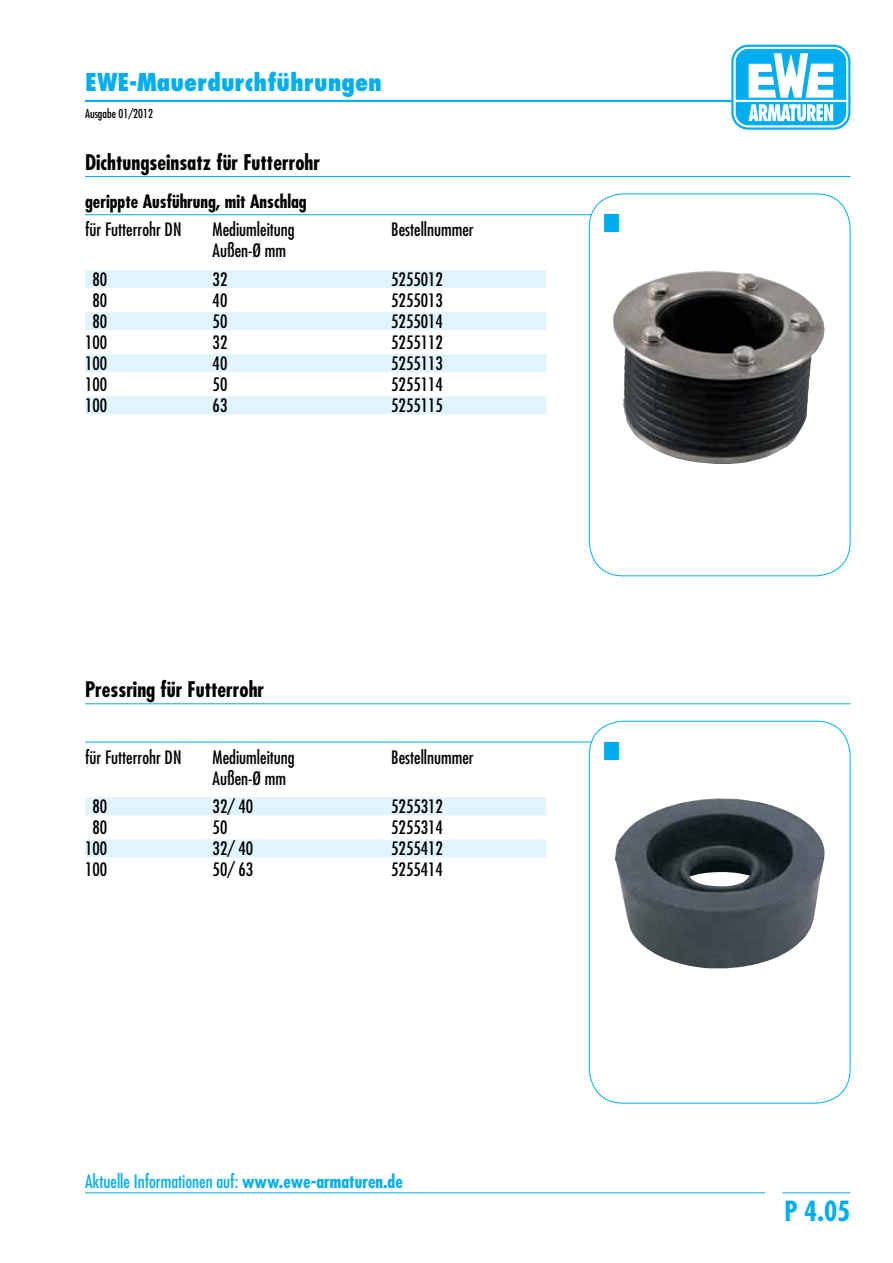
<style>
.page{position:relative;width:893px;height:1263px;background:#fff}
.page>*{position:absolute;margin:0;border:0;box-sizing:border-box;transform-origin:0 0}
.t1{font:700 condensed 27px "Futura";color:#00aeef}
.t2{font:800 condensed 24px "Futura";color:#00aeef}
.t3{font:700 condensed 21px "Futura";color:#000}
.t4{font:condensed 18px "Futura";color:#000}
.t5{font:condensed 18px "Futura";color:#00aeef}
.t6{font:700 condensed 18px "Futura";color:#000}
.t7{font:condensed 12px "Futura";color:#000}
.s1{font-weight:700}
</style>
<div class="page">
<hr style="left:85px;top:176px;width:765px;height:1px;background:#00aeef">
<hr style="left:85px;top:214px;width:506px;height:1px;background:#00aeef">
<hr style="left:85px;top:1192px;width:680px;height:1px;background:#00aeef">
<hr style="left:782px;top:1192px;width:68px;height:1px;background:#00aeef">
<hr style="left:85px;top:703px;width:765px;height:1px;background:#00aeef">
<hr style="left:85px;top:742px;width:506px;height:1px;background:#00aeef">
<div style="left:589px;top:193px;width:261px;height:383px;border:1px solid #00aeef;border-radius:34px"></div>
<div style="left:589px;top:721px;width:261px;height:382px;border:1px solid #00aeef;border-radius:34px"></div>
<div style="left:604px;top:215px;width:15px;height:17px;background:#00aeef"></div>
<div style="left:604px;top:742px;width:15px;height:17px;background:#00aeef"></div>
<hr style="left:85px;top:100px;width:765px;height:2px;background:#00aeef">
<svg style="left:731px;top:45px;width:119px;height:85px"></svg>
<svg style="left:733px;top:47px;width:115px;height:80px"></svg>
<svg style="left:736px;top:49px;width:110px;height:76px"></svg>
<div style="left:85px;top:270px;width:461px;height:18px;background:#e1f4fd"></div>
<div style="left:85px;top:312px;width:461px;height:18px;background:#e1f4fd"></div>
<div style="left:85px;top:354px;width:461px;height:18px;background:#e1f4fd"></div>
<div style="left:85px;top:396px;width:461px;height:18px;background:#e1f4fd"></div>
<div style="left:85px;top:797px;width:461px;height:18px;background:#e1f4fd"></div>
<div style="left:85px;top:839px;width:461px;height:18px;background:#e1f4fd"></div>
<img style="left:613px;top:271px;width:212px;height:193px">
<img style="left:615px;top:798px;width:210px;height:170px">
<h2 class="t2" style="left:85px;top:67px;width:298px">EWE-Mauerdurchführungen</h2>
<p class="t7" style="left:85px;top:106px;width:69px">Ausgabe 01/2012</p>
<p class="t3" style="left:85px;top:148px;width:236px">Dichtungseinsatz für Futterrohr</p>
<p class="t6" style="left:85px;top:190px;width:223px">gerippte Ausführung, mit Anschlag</p>
<p class="t4" style="left:85px;top:218px;width:98px">für Futterrohr DN</p>
<p class="t4" style="left:213px;top:218px;width:84px">Mediumleitung</p>
<p class="t4" style="left:391px;top:218px;width:84px">Bestellnummer</p>
<p class="t4" style="left:213px;top:239px;width:75px">Außen-Ø mm</p>
<p class="t4" style="left:92px;top:268px;width:16px">80</p>
<p class="t4" style="left:213px;top:268px;width:16px">32</p>
<p class="t4" style="left:391px;top:268px;width:53px">5255012</p>
<p class="t4" style="left:92px;top:289px;width:16px">80</p>
<p class="t4" style="left:213px;top:289px;width:16px">40</p>
<p class="t4" style="left:391px;top:289px;width:53px">5255013</p>
<p class="t4" style="left:92px;top:310px;width:16px">80</p>
<p class="t4" style="left:213px;top:310px;width:16px">50</p>
<p class="t4" style="left:391px;top:310px;width:53px">5255014</p>
<p class="t4" style="left:85px;top:331px;width:24px">100</p>
<p class="t4" style="left:213px;top:331px;width:16px">32</p>
<p class="t4" style="left:391px;top:331px;width:53px">5255112</p>
<p class="t4" style="left:85px;top:352px;width:24px">100</p>
<p class="t4" style="left:213px;top:352px;width:16px">40</p>
<p class="t4" style="left:391px;top:352px;width:53px">5255113</p>
<p class="t4" style="left:85px;top:373px;width:24px">100</p>
<p class="t4" style="left:213px;top:373px;width:16px">50</p>
<p class="t4" style="left:391px;top:373px;width:53px">5255114</p>
<p class="t4" style="left:85px;top:394px;width:24px">100</p>
<p class="t4" style="left:213px;top:394px;width:16px">63</p>
<p class="t4" style="left:391px;top:394px;width:53px">5255115</p>
<p class="t3" style="left:85px;top:676px;width:181px">Pressring für Futterrohr</p>
<p class="t4" style="left:85px;top:746px;width:98px">für Futterrohr DN</p>
<p class="t4" style="left:213px;top:746px;width:84px">Mediumleitung</p>
<p class="t4" style="left:391px;top:746px;width:84px">Bestellnummer</p>
<p class="t4" style="left:213px;top:767px;width:75px">Außen-Ø mm</p>
<p class="t4" style="left:92px;top:795px;width:16px">80</p>
<p class="t4" style="left:213px;top:795px;width:42px">32/ 40</p>
<p class="t4" style="left:391px;top:795px;width:53px">5255312</p>
<p class="t4" style="left:92px;top:816px;width:16px">80</p>
<p class="t4" style="left:213px;top:816px;width:16px">50</p>
<p class="t4" style="left:391px;top:816px;width:53px">5255314</p>
<p class="t4" style="left:85px;top:837px;width:24px">100</p>
<p class="t4" style="left:213px;top:837px;width:42px">32/ 40</p>
<p class="t4" style="left:391px;top:837px;width:53px">5255412</p>
<p class="t4" style="left:85px;top:858px;width:24px">100</p>
<p class="t4" style="left:213px;top:858px;width:42px">50/ 63</p>
<p class="t4" style="left:391px;top:858px;width:53px">5255414</p>
<p class="t5" style="left:85px;top:1170px;width:319px">Aktuelle Informationen auf: <span class="s1">www.ewe-armaturen.de</span></p>
<h1 class="t1" style="left:784px;top:1194px;width:68px">P 4.05</h1>
</div>
